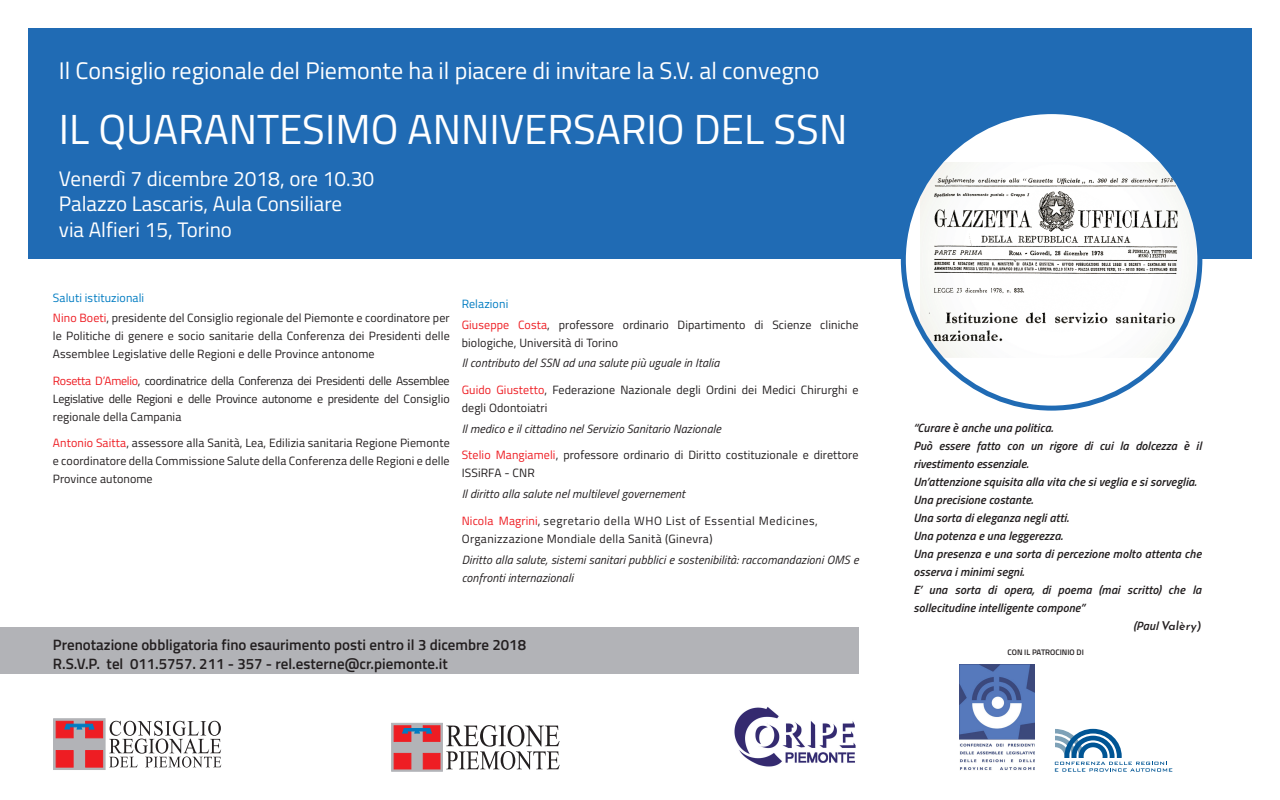
<style>
.page{position:relative;width:1280px;height:800px;background:#fff}
.page>*{position:absolute;margin:0;border:0;box-sizing:border-box;transform-origin:0 0}
.t1{font:42px "Titillium Web";color:#fff}
.t2{font:24px "Titillium Web";color:#fff}
.t3{font:21px/25.2px "Titillium Web";color:#fff}
.t4{font:600 15px/18.7px "Titillium Web";color:#231f20}
.t5{font:12px/18px "Titillium Web";letter-spacing:.01em;color:#231f20}
.t6{font:italic 600 12px/18px "Titillium Web";letter-spacing:.01em;color:#231f20}
.t7{font:italic 12px/18px "Titillium Web";letter-spacing:.01em;color:#231f20}
.t8{font:12px/18px "Titillium Web";letter-spacing:.03em;color:#231f20}
.t9{font:italic 600 12px "Josefin Sans";letter-spacing:.01em;color:#231f20}
.t10{font:600 8px "Titillium Web";color:#231f20}
.s1{color:#007cc2}
.s2{color:#ee1d23}
.s3{font-family:"Titillium Web"}
</style>
<div class="page">
<div style="left:28px;top:28px;width:1224px;height:231px;background:#206bb4"></div>
<svg style="left:55px;top:720px;width:49px;height:48px"></svg>
<div style="left:53px;top:718px;width:53px;height:52px;border:1px solid #b2b3b7"></div>
<div style="left:85px;top:750px;width:18px;height:17px;background:#ee1d23;border:1px solid #ee1d23"></div>
<div style="left:56px;top:750px;width:17px;height:17px;background:#ee1d23"></div>
<div style="left:56px;top:721px;width:17px;height:17px;background:#ee1d23"></div>
<div style="left:85px;top:721px;width:18px;height:17px;background:#ee1d23"></div>
<svg style="left:64px;top:723px;width:31px;height:7px"></svg>
<svg style="left:109px;top:721px;width:112px;height:47px"></svg>
<svg style="left:446px;top:725px;width:114px;height:45px"></svg>
<svg style="left:391px;top:723px;width:52px;height:49px"></svg>
<div style="left:423px;top:753px;width:17px;height:16px;background:#ee1d23"></div>
<div style="left:394px;top:753px;width:17px;height:16px;background:#ee1d23"></div>
<div style="left:394px;top:725px;width:17px;height:17px;background:#ee1d23;border:1px solid #ee1d23"></div>
<div style="left:423px;top:725px;width:17px;height:17px;background:#ee1d23;border:1px solid #ee1d23"></div>
<svg style="left:402px;top:728px;width:30px;height:6px"></svg>
<div style="left:903px;top:112px;width:297px;height:296px;background:#fff;border-radius:50%"></div>
<img style="left:920px;top:162px;width:276px;height:196px">
<img style="left:734px;top:707px;width:122px;height:60px">
<img style="left:960px;top:664px;width:74px;height:106px">
<svg style="left:1055px;top:728px;width:117px;height:44px"></svg>
<div style="left:0;top:627px;width:859px;height:47px;background:#b2b3b7"></div>
<h2 class="t2" style="left:59px;top:53px;width:762px">Il Consiglio regionale del Piemonte ha il piacere di invitare la S.V. al convegno</h2>
<h1 class="t1" style="left:59px;top:99px;width:790px">IL QUARANTESIMO ANNIVERSARIO DEL SSN</h1>
<h3 class="t3" style="left:59px;top:165px;width:317px">Venerdì 7 dicembre 2018, ore 10.30<br>Palazzo Lascaris, Aula Consiliare<br>via Alfieri 15, Torino</h3>
<p class="t5" style="left:53px;top:286px;width:398px;line-height:20.8px"><span class="s1">Saluti istituzionali<br></span><span class="s2">Nino Boeti</span>, presidente del Consiglio regionale del Piemonte e coordinatore per</p>
<p class="t5" style="left:53px;top:327px;width:398px">le Politiche di genere e socio sanitarie della Conferenza dei Presidenti delle<br>Assemblee Legislative delle Regioni e delle Province antonome</p>
<p class="t5" style="left:53px;top:371px;width:398px;text-align:justify"><span class="s2">Rosetta D’Amelio</span>, coordinatrice della Conferenza dei Presidenti delle Assemblee Legislative delle Regioni e delle Province autonome e presidente del Consiglio regionale della Campania</p>
<p class="t5" style="left:53px;top:434px;width:398px;text-align:justify"><span class="s2">Antonio Saitta</span>, assessore alla Sanità, Lea, Edilizia sanitaria Regione Piemonte e coordinatore della Commissione Salute della Conferenza delle Regioni e delle Province autonome</p>
<p class="t5" style="left:462px;top:293px;width:398px;line-height:20.8px"><span class="s1">Relazioni<br></span><span class="s2">Giuseppe Costa</span>, professore ordinario Dipartimento di Scienze cliniche</p>
<p class="t5" style="left:462px;top:333px;width:158px">biologiche, Università di Torino</p>
<p class="t7" style="left:462px;top:354px;width:259px">Il contributo del SSN ad una salute più uguale in Italia</p>
<p class="t5" style="left:462px;top:380px;width:398px"><span class="s2">Guido Giustetto</span>, Federazione Nazionale degli Ordini dei Medici Chirurghi e degli Odontoiatri</p>
<p class="t7" style="left:462px;top:419px;width:261px">Il medico e il cittadino nel Servizio Sanitario Nazionale</p>
<p class="t5" style="left:462px;top:446px;width:398px"><span class="s2">Stelio Mangiameli</span>, professore ordinario di Diritto costituzionale e direttore<br>ISSiRFA - CNR</p>
<p class="t7" style="left:462px;top:484px;width:225px">Il diritto alla salute nel multilevel governement</p>
<p class="t8" style="left:462px;top:511px;width:358px"><span class="s2">Nicola Magrini</span>, segretario della WHO List of Essential Medicines,<br>Organizzazione Mondiale della Sanità (Ginevra)</p>
<p class="t7" style="left:462px;top:550px;width:398px">Diritto alla salute, sistemi sanitari pubblici e sostenibilità: raccomandazioni OMS e confronti internazionali</p>
<p class="t4" style="left:53px;top:635px;width:475px">Prenotazione obbligatoria fino esaurimento posti entro il 3 dicembre 2018<br>R.S.V.P. tel 011.5757. 211 - 357 - rel.esterne@cr.piemonte.it</p>
<p class="t6" style="left:913px;top:418px;width:290px">“Curare è anche una politica.<br>Può essere fatto con un rigore di cui la dolcezza è il rivestimento essenziale.<br>Un’attenzione squisita alla vita che si veglia e si sorveglia.<br>Una precisione costante.<br>Una sorta di eleganza negli atti.<br>Una potenza e una leggerezza.<br>Una presenza e una sorta di percezione molto attenta che osserva i minimi segni.<br>E’ una sorta di opera, di poema (mai scritto) che la sollecitudine intelligente compone”</p>
<p class="t9" style="left:1133px;top:615px;width:70px"><span class="s3">(Paul</span> Valèry)</p>
<p class="t10" style="left:1008px;top:646px;width:78px">CON IL PATROCINIO DI</p>
</div>
